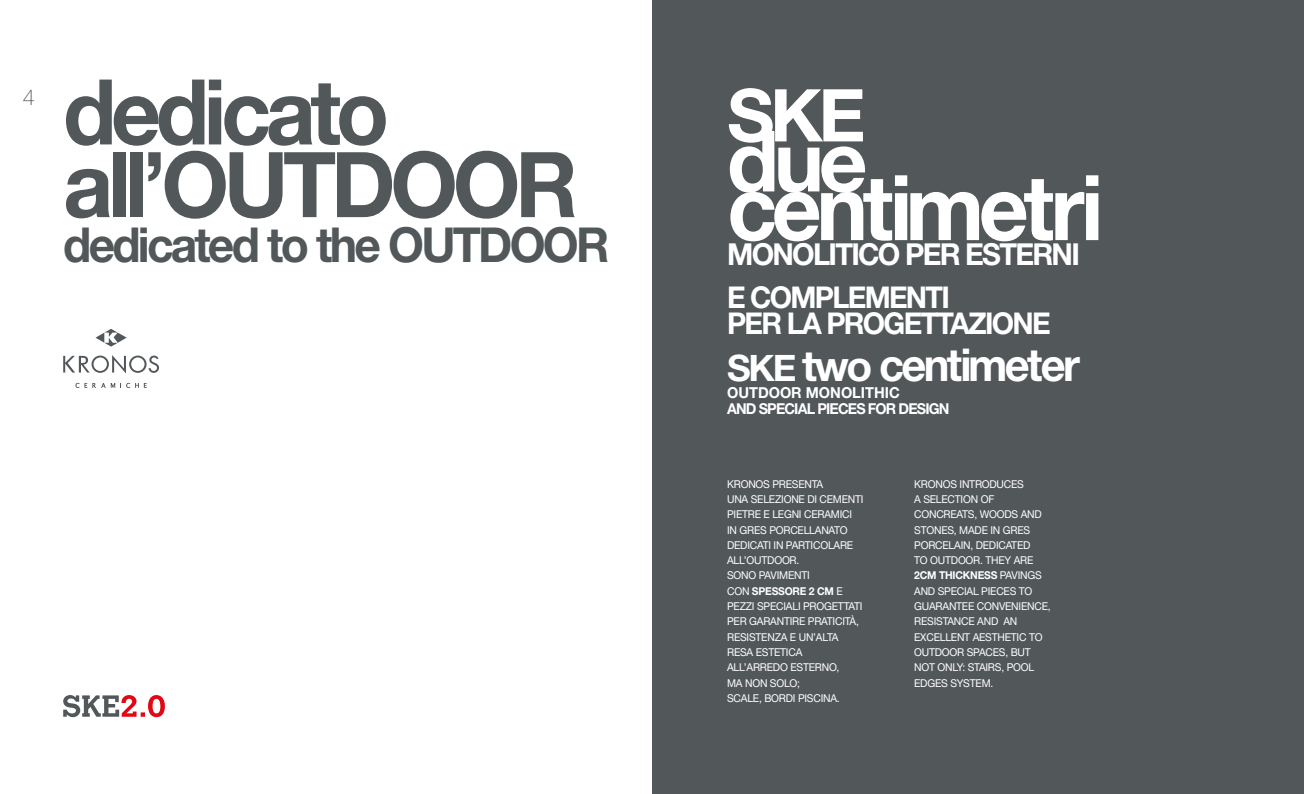
<style>
.page{position:relative;width:1304px;height:794px;background:#fff}
.page>*{position:absolute;margin:0;border:0;box-sizing:border-box;transform-origin:0 0}
.t1{font:700 90.8px/72.7px "Helvetica Neue LT Std";letter-spacing:-.06em;color:#52575a;scale:.96 1}
.t2{font:700 90.7px "Helvetica Neue LT Std";letter-spacing:-.06em;color:#fff;scale:.96 1}
.t3{font:700 84.7px "Helvetica Neue LT Std";color:#fff}
.t4{font:700 72.9px "Helvetica Neue LT Std";color:#fff}
.t5{font:700 48.2px "Helvetica Neue LT Std";letter-spacing:-.06em;color:#52575a;scale:.96 1}
.t6{font:700 45.4px "Helvetica Neue LT Std";letter-spacing:-.06em;color:#fff;scale:.96 1}
.t7{font:700 30.3px "Helvetica Neue LT Std";letter-spacing:-.06em;color:#fff;scale:.96 1}
.t8{font:700 30px/26.1px "Helvetica Neue LT Std";letter-spacing:-.06em;color:#fff;scale:.96 1}
.t9{font:100 22px "Helvetica Neue LT Std";color:#52575a}
.t10{font:700 15.1px "Helvetica Neue LT Std";color:#fff;scale:.96 1}
.t11{font:700 15px "Helvetica Neue LT Std";letter-spacing:-.06em;color:#fff;scale:.96 1}
.t12{font:10.8px/15.3px "Helvetica Neue LT Std";letter-spacing:-.02em;color:#fff;scale:.96 1}
.s1{font-size:36.5px}
.s2{font-size:42.3px}
.s3{font-weight:700}
</style>
<div class="page">
<div style="left:652px;top:0;width:652px;height:794px;background:#52575a"></div>
<svg style="left:63px;top:695px;width:102px;height:22px"></svg>
<svg style="left:95px;top:329px;width:32px;height:18px"></svg>
<svg style="left:63px;top:355px;width:96px;height:18px"></svg>
<svg style="left:75px;top:383px;width:72px;height:5px"></svg>
<h3 class="t9" style="left:23px;top:85px;width:14px">4</h3>
<h1 class="t1" style="left:63px;top:74px;width:538px">dedicato all’OUTDOOR</h1>
<h3 class="t5" style="left:63px;top:215px;width:570px">dedicated to the OUTDOOR</h3>
<h3 class="t4" style="left:727px;top:70px;width:140px">SKE</h3>
<h2 class="t2" style="left:727px;top:152px;width:393px">centimetri</h2>
<h3 class="t7" style="left:727px;top:235px;width:369px">MONOLITICO PER ESTERNI</h3>
<h3 class="t8" style="left:727px;top:283px;width:339px">E COMPLEMENTI<br>PER LA PROGETTAZIONE</h3>
<h3 class="t6" style="left:727px;top:337px;width:369px"><span class="s1">SKE</span> <span class="s2">two</span> centimeter</h3>
<h3 class="t10" style="left:727px;top:383px;width:181px">OUTDOOR MONOLITHIC</h3>
<h3 class="t11" style="left:727px;top:399px;width:233px">AND SPECIAL PIECES FOR DESIGN</h3>
<h3 class="t3" style="left:727px;top:109px;width:142px">due</h3>
<p class="t12" style="left:727px;top:476px;width:144px">KRONOS PRESENTA<br>UNA SELEZIONE DI CEMENTI<br>PIETRE E LEGNI CERAMICI<br>IN GRES PORCELLANATO<br>DEDICATI IN PARTICOLARE<br>ALL’OUTDOOR.<br>SONO PAVIMENTI<br>CON <span class="s3">SPESSORE 2 CM</span> E<br>PEZZI SPECIALI PROGETTATI<br>PER GARANTIRE PRATICITÀ,<br>RESISTENZA E UN’ALTA<br>RESA ESTETICA<br>ALL’ARREDO ESTERNO,<br>MA NON SOLO;<br>SCALE, BORDI PISCINA.</p>
<p class="t12" style="left:914px;top:476px;width:144px">KRONOS INTRODUCES<br>A SELECTION OF<br>CONCREATS, WOODS AND<br>STONES, MADE IN GRES<br>PORCELAIN, DEDICATED<br>TO OUTDOOR. THEY ARE<br><span class="s3">2CM THICKNESS</span> PAVINGS<br>AND SPECIAL PIECES TO<br>GUARANTEE CONVENIENCE,<br>RESISTANCE AND AN<br>EXCELLENT AESTHETIC TO<br>OUTDOOR SPACES, BUT<br>NOT ONLY: STAIRS, POOL<br>EDGES SYSTEM.</p>
</div>
